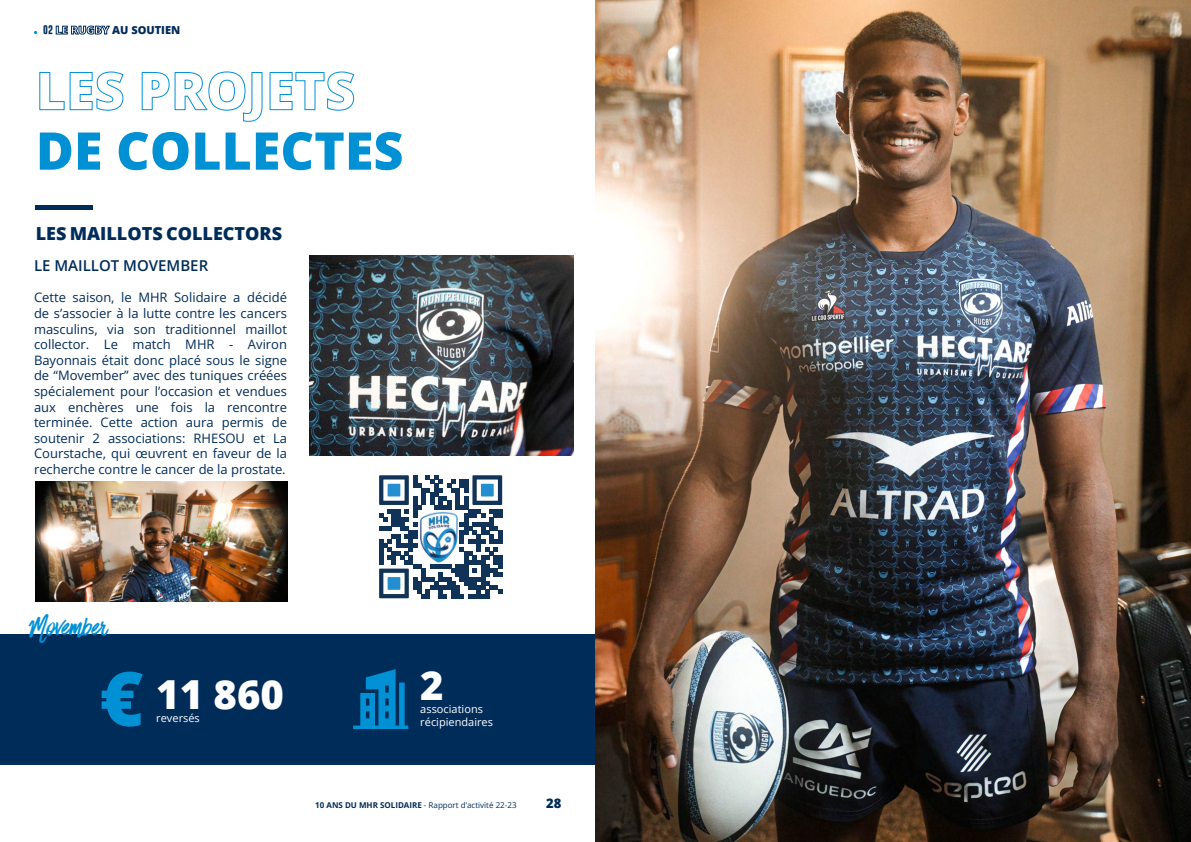
<style>
.page{position:relative;width:1191px;height:842px;background:#fff}
.page>*{position:absolute;margin:0;border:0;box-sizing:border-box;transform-origin:0 0}
.t1{font:800 52px "Open Sans";color:#0090d4}
.t2{font:800 40px "Open Sans";color:#fff}
.t3{font:31px "Have Heart One";color:#0090d4}
.t4{font:800 18px "Open Sans";color:#002c5a}
.t5{font:600 15px "Open Sans";color:#002c5a}
.t6{font:13px/15.6px "Open Sans";color:#002c5a;text-align:justify}
.t7{font:800 13px "Open Sans";color:#002c5a}
.t8{font:11px/13.2px "Open Sans";color:#fff}
.t9{font:800 11px "Open Sans";color:#002c5a}
.t10{font:700 9px "Gobold";color:#002c5a}
.t11{font:8px "Open Sans";color:#002c5a}
.s1{font-weight:700}
</style>
<div class="page">
<div style="left:0;top:634px;width:595px;height:130px;background:#002c5a"></div>
<img style="left:310px;top:255px;width:263px;height:201px">
<svg style="left:353px;top:669px;width:55px;height:60px"></svg>
<svg style="left:102px;top:671px;width:41px;height:56px"></svg>
<hr style="left:36px;top:206px;width:57px;height:4px;background:#002c5a">
<svg style="left:56px;top:25px;width:54px;height:10px"></svg>
<svg style="left:39px;top:71px;width:85px;height:40px"></svg>
<svg style="left:141px;top:71px;width:122px;height:51px"></svg>
<svg style="left:269px;top:71px;width:86px;height:40px"></svg>
<img style="left:36px;top:482px;width:251px;height:119px">
<img style="left:595px;top:0;width:596px;height:842px">
<svg style="left:379px;top:475px;width:123px;height:123px"></svg>
<img style="left:419px;top:511px;width:38px;height:51px">
<p class="t10" style="left:43px;top:24px;width:11px">02</p>
<p class="t9" style="left:112px;top:22px;width:70px">AU SOUTIEN</p>
<h1 class="t1" style="left:36px;top:115px;width:369px">DE COLLECTES</h1>
<h3 class="t4" style="left:36px;top:220px;width:248px">LES MAILLOTS COLLECTORS</h3>
<p class="t5" style="left:34px;top:255px;width:176px">LE MAILLOT MOVEMBER</p>
<p class="t6" style="left:34px;top:290px;width:255px">Cette saison, le MHR Solidaire a décidé de s’associer à la lutte contre les cancers masculins, via son traditionnel maillot collector. Le match MHR - Aviron Bayonnais était donc placé sous le signe de “Movember” avec des tuniques créées spécialement pour l’occasion et vendues aux enchères une fois la rencontre terminée. Cette action aura permis de soutenir 2 associations: RHESOU et La Courstache, qui œuvrent en faveur de la recherche contre le cancer de la prostate.</p>
<h3 class="t3" style="left:28px;top:610px;width:80px">Movember</h3>
<h2 class="t2" style="left:156px;top:664px;width:129px">11 860</h2>
<p class="t8" style="left:156px;top:711px;width:45px">reversés</p>
<h2 class="t2" style="left:420px;top:655px;width:25px">2</h2>
<p class="t8" style="left:420px;top:702px;width:74px">associations récipiendaires</p>
<p class="t11" style="left:315px;top:799px;width:203px"><span class="s1">10 ANS DU MHR SOLIDAIRE</span> - Rapport d’activité 22-23</p>
<p class="t7" style="left:546px;top:794px;width:17px">28</p>
</div>
